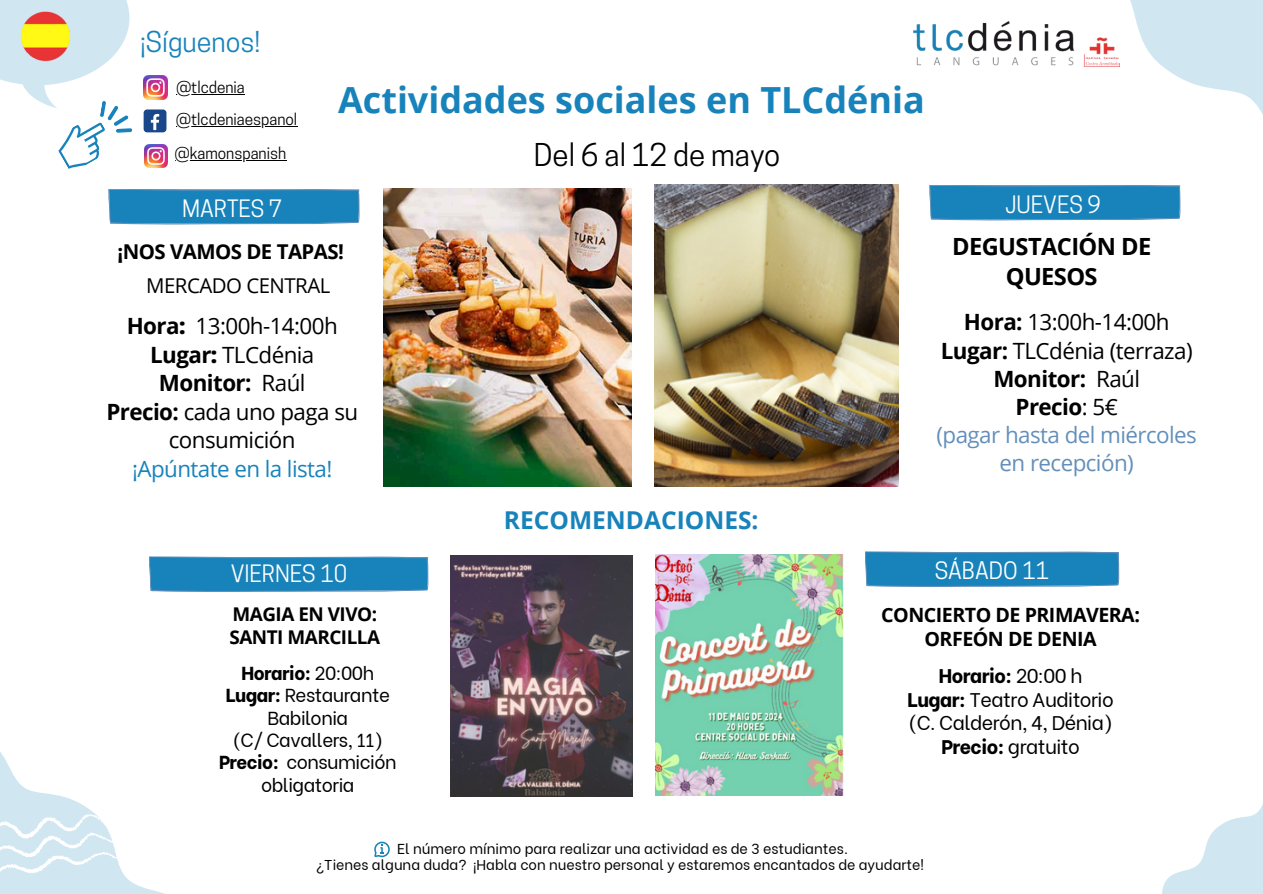
<style>
.page{position:relative;width:1263px;height:894px;background:#fff}
.page>*{position:absolute;margin:0;border:0;box-sizing:border-box;transform-origin:0 0}
.t1{font:700 36px "Open Sans";color:#1883bb}
.t2{font:29.55px "Cooper Hewitt";color:#000}
.t3{font:27px "Cooper Hewitt";color:#1883bb}
.t4{font:700 24.6px "Open Sans";color:#1883bb}
.t5{font:700 23.7px/29.5px "Open Sans";letter-spacing:-.025em;color:#000;text-align:center}
.t6{font:22.5px "Cooper Hewitt";color:#fff}
.t7{font:22.35px/28.2px "Open Sans";letter-spacing:-.025em;color:#000;text-align:center}
.t8{font:22.35px "Open Sans";letter-spacing:-.025em;color:#1883bb}
.t9{font:700 20.4px "Open Sans";letter-spacing:-.025em;color:#000}
.t10{font:20.4px "Open Sans";letter-spacing:-.025em;color:#000}
.t11{font:19.65px "Be Vietnam";letter-spacing:-.025em;color:#000}
.t12{font:700 19.65px/24.3px "Open Sans";letter-spacing:-.025em;color:#000;text-align:center}
.t13{font:800 19.65px "Be Vietnam";letter-spacing:-.025em;color:#000}
.t14{font:700 18.9px/23.4px "Open Sans";letter-spacing:-.025em;color:#000}
.t15{font:18.75px/22.5px "Be Vietnam";letter-spacing:-.025em;color:#000;text-align:center}
.t16{font:800 18.75px "Be Vietnam";letter-spacing:-.025em;color:#000}
.t17{font:15.45px "Cooper Hewitt";color:#000}
.t18{font:14.4px "Be Vietnam";color:#000}
.t19{font:14.25px "Be Vietnam";color:#000}
.s1{font-weight:700}
.s2{font-weight:800}
.s3{color:#638fba}
.s4{font-weight:400}
</style>
<div class="page">
<svg style="left:108px;top:189px;width:252px;height:35px;background:#2085bb"></svg>
<img style="left:914px;top:21px;width:124px;height:45px">
<svg style="left:1044px;top:0;width:219px;height:115px"></svg>
<svg style="left:374px;top:841px;width:16px;height:16px"></svg>
<svg style="left:0;top:752px;width:162px;height:141px"></svg>
<svg style="left:1162px;top:804px;width:101px;height:89px"></svg>
<img style="left:143px;top:75px;width:24px;height:24px">
<div style="left:144px;top:109px;width:22px;height:23px;background:#1a4789;border-radius:3px"></div>
<svg style="left:151px;top:114px;width:8px;height:16px"></svg>
<hr style="left:176px;top:94px;width:69px;height:1px;background:#000">
<hr style="left:175px;top:160px;width:111px;height:1px;background:#000">
<hr style="left:176px;top:126px;width:121px;height:1px;background:#000">
<img style="left:144px;top:144px;width:24px;height:24px">
<svg style="left:0;top:0;width:132px;height:169px"></svg>
<svg style="left:149px;top:556px;width:279px;height:36px;background:#2588bd"></svg>
<svg style="left:865px;top:551px;width:254px;height:36px;background:#2588bd"></svg>
<svg style="left:929px;top:185px;width:251px;height:35px;background:#1f85bb"></svg>
<img style="left:654px;top:185px;width:245px;height:301px">
<img style="left:384px;top:189px;width:247px;height:297px">
<img style="left:451px;top:555px;width:181px;height:241px">
<img style="left:656px;top:554px;width:187px;height:240px">
<h3 class="t3" style="left:140px;top:32px;width:122px">¡Síguenos!</h3>
<h2 class="t17" style="left:176px;top:81px;width:70px">@tlcdenia</h2>
<p class="t17" style="left:176px;top:114px;width:122px">@tlcdeniaespanol</p>
<p class="t17" style="left:175px;top:147px;width:113px">@kamonspanish</p>
<p class="t6" style="left:182px;top:200px;width:102px">MARTES 7</p>
<h1 class="t1" style="left:338px;top:74px;width:588px">Actividades sociales en TLCdénia</h1>
<p class="t2" style="left:534px;top:143px;width:248px">Del 6 al 12 de mayo</p>
<h5 class="t9" style="left:117px;top:237px;width:228px">¡NOS VAMOS DE TAPAS!</h5>
<p class="t10" style="left:146px;top:271px;width:186px">MERCADO CENTRAL</p>
<p class="t7" style="left:106px;top:311px;width:253px"><span class="s1">Hora</span><span class="s2">:</span> 13:00h-14:00h<br><span class="s1">Lugar</span><span class="s2">:</span> TLCdénia<br><span class="s1">Monitor:</span> Raúl<br><span class="s1">Precio:</span> cada uno paga su consumición</p>
<p class="t8" style="left:132px;top:453px;width:202px">¡Apúntate en la lista!</p>
<h5 class="t4" style="left:504px;top:503px;width:256px">RECOMENDACIONES:</h5>
<p class="t6" style="left:1005px;top:196px;width:97px">JUEVES 9</p>
<h3 class="t5" style="left:952px;top:231px;width:201px">DEGUSTACIÓN DE<br>QUESOS</h3>
<h5 class="t7" style="left:936px;top:307px;width:262px"><span class="s1">Hora:</span> 13:00h-14:00h<br><span class="s1">Lugar:</span> TLCdénia (terraza)<br><span class="s1">Monitor:</span> Raúl<br><span class="s1">Precio</span>: 5€<br><span class="s3">(pagar hasta del miércoles en recepción)</span></h5>
<h6 class="t6" style="left:231px;top:565px;width:118px">VIERNES 10</h6>
<h3 class="t14" style="left:229px;top:601px;width:152px">MAGIA EN VIVO:<br>SANTI MARCILLA</h3>
<h4 class="t16" style="left:241px;top:657px;width:134px">Horario: <span class="s4">20:00h</span></h4>
<p class="t15" style="left:226px;top:682px;width:166px"><span class="s2">Lugar:</span> Restaurante<br>Babilonia</p>
<h3 class="t15" style="left:232px;top:726px;width:152px">(C/ Cavallers, 11)</h3>
<h3 class="t15" style="left:219px;top:749px;width:179px"><span class="s2">Precio:</span> consumición obligatoria</h3>
<h2 class="t18" style="left:397px;top:836px;width:452px">El número mínimo para realizar una actividad es de 3 estudiantes.</h2>
<p class="t6" style="left:935px;top:562px;width:116px">SÁBADO 11</p>
<p class="t12" style="left:881px;top:601px;width:260px">CONCIERTO DE PRIMAVERA:<br>ORFEÓN DE DENIA</p>
<p class="t13" style="left:939px;top:659px;width:145px">Horario: <span class="s4">20:00 h</span></p>
<p class="t11" style="left:907px;top:683px;width:208px"><span class="s2">Lugar:</span> Teatro Auditorio</p>
<p class="t11" style="left:908px;top:706px;width:206px">(C. Calderón, 4, Dénia)</p>
<p class="t11" style="left:941px;top:730px;width:140px"><span class="s2">Precio:</span> gratuito</p>
<p class="t19" style="left:316px;top:853px;width:609px">¿Tienes alguna duda? ¡Habla con nuestro personal y estaremos encantados de ayudarte!</p>
</div>
